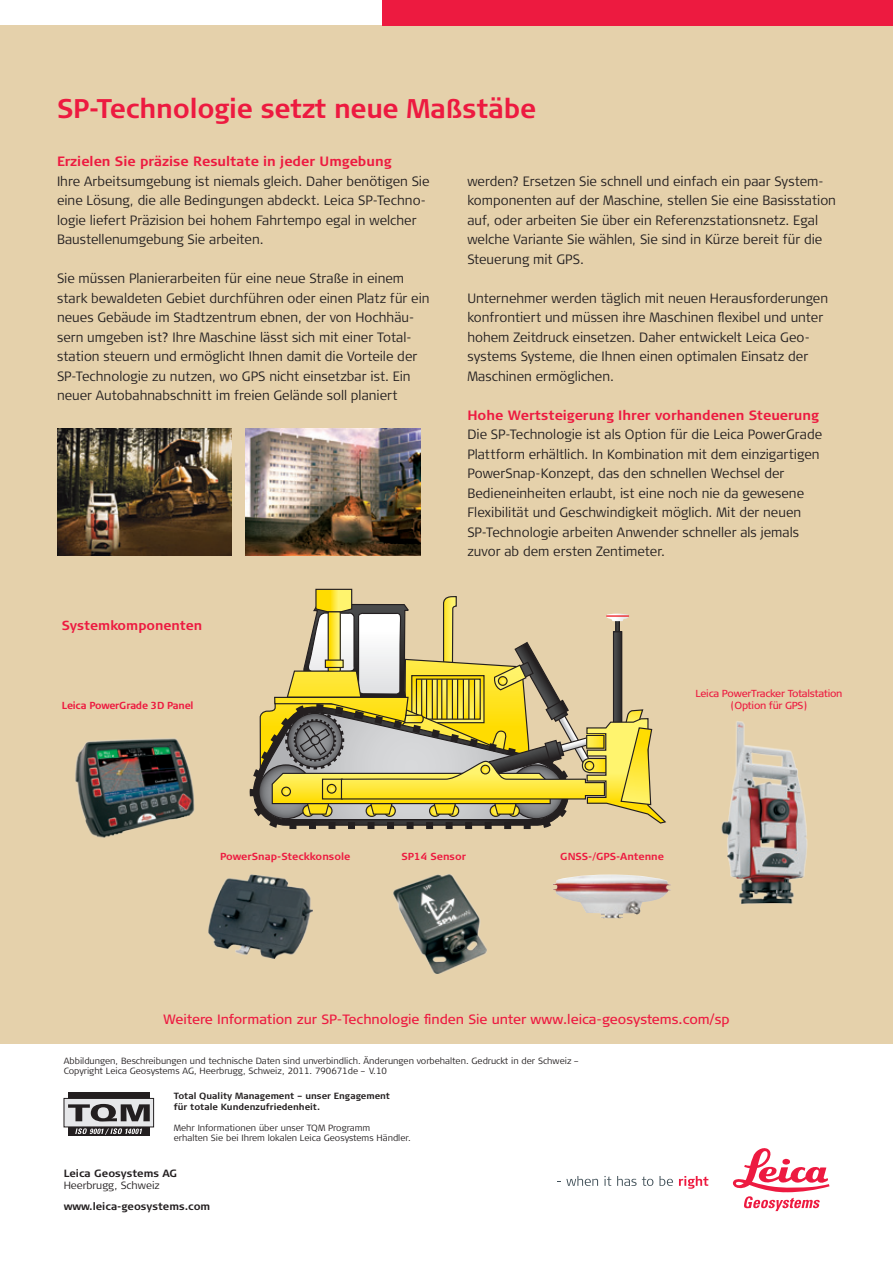
<style>
.page{position:relative;width:893px;height:1263px;background:#fff}
.page>*{position:absolute;margin:0;border:0;box-sizing:border-box;transform-origin:0 0}
.t1{font:700 27px "Signa Column";letter-spacing:-.01em;color:#ed1a40}
.t2{font:300 13.5px/19.5px "Signa Column";color:#231f20}
.t3{font:700 13.5px "Signa Column";color:#ed1a40}
.t4{font:13.5px "Signa Column";color:#ed1a40}
.t5{font:700 13.05px "Signa Column";color:#ed1a40}
.t6{font:700 10.5px "Signa Column";color:#231f20}
.t7{font:300 10.5px "Signa Column";color:#231f20}
.t8{font:700 10.2px "Signa Column";color:#ed1a40}
.t9{font:10.2px/12.1px "Signa Column";letter-spacing:-.025em;color:#ed1a40;text-align:center}
.t10{font:700 10.2px "Signa Column";letter-spacing:-.02em;color:#ed1a40}
.t11{font:300 9px/10.5px "Signa Column";color:#231f20}
.t12{font:700 9px/10.5px "Signa Column";color:#231f20}
</style>
<div class="page">
<div style="left:0;top:26px;width:893px;height:1018px;background:#e5d1ab"></div>
<svg style="left:557px;top:1176px;width:41px;height:10px"></svg>
<svg style="left:604px;top:1176px;width:7px;height:10px"></svg>
<svg style="left:617px;top:1176px;width:36px;height:10px"></svg>
<svg style="left:659px;top:1176px;width:14px;height:10px"></svg>
<svg style="left:679px;top:1176px;width:29px;height:13px"></svg>
<svg style="left:733px;top:1148px;width:96px;height:63px"></svg>
<div style="left:383px;top:0;width:510px;height:26px;background:#ed1a40"></div>
<div style="left:68px;top:1092px;width:82px;height:43px;background:#231f20"></div>
<svg style="left:75px;top:1128px;width:67px;height:7px"></svg>
<div style="left:64px;top:1098px;width:90px;height:29px;background:#e6e7e9;border:1px solid #231f20"></div>
<svg style="left:68px;top:1104px;width:82px;height:17px"></svg>
<svg style="left:253px;top:589px;width:413px;height:240px"></svg>
<div style="left:310px;top:735px;width:10px;height:10px;border:1px solid #231f20;border-radius:50%"></div>
<img style="left:208px;top:874px;width:105px;height:84px">
<img style="left:394px;top:874px;width:92px;height:99px">
<img style="left:75px;top:738px;width:120px;height:100px">
<img style="left:553px;top:874px;width:118px;height:44px">
<img style="left:721px;top:721px;width:87px;height:183px">
<img style="left:57px;top:429px;width:175px;height:126px">
<img style="left:246px;top:429px;width:175px;height:126px">
<h1 class="t1" style="left:57px;top:93px;width:481px">SP-Technologie setzt neue Maßstäbe</h1>
<p class="t3" style="left:57px;top:154px;width:336px">Erzielen Sie präzise Resultate in jeder Umgebung</p>
<p class="t2" style="left:57px;top:171px;width:374px">Ihre Arbeitsumgebung ist niemals gleich. Daher benötigen Sie eine Lösung, die alle Bedingungen abdeckt. Leica SP-Techno&shy;logie liefert Präzision bei hohem Fahrtempo egal in welcher Baustellenumgebung Sie arbeiten.</p>
<p class="t2" style="left:57px;top:269px;width:374px">Sie müssen Planierarbeiten für eine neue Straße in einem stark bewaldeten Gebiet durchführen oder einen Platz für ein neues Gebäude im Stadtzentrum ebnen, der von Hochhäu&shy;sern umgeben ist? Ihre Maschine lässt sich mit einer Total&shy;station steuern und ermöglicht Ihnen damit die Vorteile der SP-Technologie zu nutzen, wo GPS nicht einsetzbar ist. Ein neuer Autobahnabschnitt im freien Gelände soll planiert</p>
<p class="t2" style="left:467px;top:171px;width:370px">werden? Ersetzen Sie schnell und einfach ein paar System&shy;komponenten auf der Maschine, stellen Sie eine Basisstation auf, oder arbeiten Sie über ein Referenzstationsnetz. Egal welche Variante Sie wählen, Sie sind in Kürze bereit für die Steuerung mit GPS.</p>
<p class="t2" style="left:467px;top:288px;width:362px">Unternehmer werden täglich mit neuen Herausforderungen konfrontiert und müssen ihre Maschinen flexibel und unter hohem Zeitdruck einsetzen. Daher entwickelt Leica Geo&shy;systems Systeme, die Ihnen einen optimalen Einsatz der Maschinen ermöglichen.</p>
<p class="t3" style="left:467px;top:407px;width:353px">Hohe Wertsteigerung Ihrer vorhandenen Steuerung</p>
<p class="t2" style="left:467px;top:425px;width:356px">Die SP-Technologie ist als Option für die Leica PowerGrade Plattform erhältlich. In Kombination mit dem einzigartigen PowerSnap-Konzept, das den schnellen Wechsel der Bedieneinheiten erlaubt, ist eine noch nie da gewesene Flexibilität und Geschwindigkeit möglich. Mit der neuen SP-Technologie arbeiten Anwender schneller als jemals zuvor ab dem ersten Zentimeter.</p>
<p class="t5" style="left:62px;top:618px;width:142px">Systemkomponenten</p>
<p class="t10" style="left:62px;top:700px;width:133px">Leica PowerGrade 3D Panel</p>
<p class="t8" style="left:220px;top:850px;width:132px">PowerSnap-Steckkonsole</p>
<p class="t8" style="left:402px;top:850px;width:66px">SP14 Sensor</p>
<p class="t9" style="left:695px;top:687px;width:148px">Leica PowerTracker Totalstation (Option für GPS)</p>
<p class="t8" style="left:560px;top:850px;width:105px">GNSS-/GPS-Antenne</p>
<p class="t4" style="left:163px;top:1012px;width:568px">Weitere Information zur SP-Technologie finden Sie unter www.leica-geosystems.com/sp</p>
<p class="t11" style="left:64px;top:1055px;width:517px">Abbildungen, Beschreibungen und technische Daten sind unverbindlich. Änderungen vorbehalten. Gedruckt in der Schweiz –<br>Copyright Leica Geosystems AG, Heerbrugg, Schweiz, 2011. 790671de – V.10</p>
<p class="t12" style="left:174px;top:1091px;width:218px">Total Quality Management – unser Engagement für totale Kundenzufriedenheit.</p>
<p class="t11" style="left:174px;top:1122px;width:239px">Mehr Informationen über unser TQM Programm<br>erhalten Sie bei Ihrem lokalen Leica Geosystems Händler.</p>
<p class="t6" style="left:64px;top:1167px;width:115px">Leica Geosystems AG</p>
<p class="t7" style="left:64px;top:1180px;width:98px">Heerbrugg, Schweiz</p>
<p class="t6" style="left:64px;top:1200px;width:148px">www.leica-geosystems.com</p>
</div>
